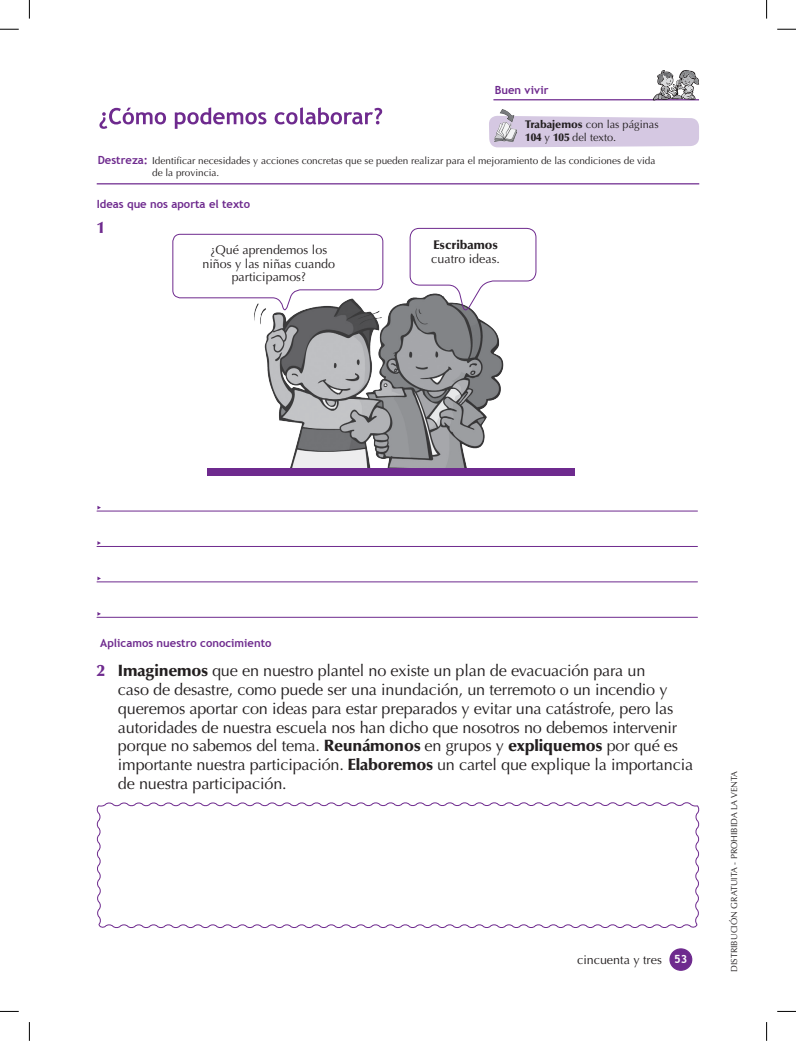
<style>
.page{position:relative;width:796px;height:1041px;background:#fff}
.page>*{position:absolute;margin:0;border:0;box-sizing:border-box;transform-origin:0 0}
.t1{font:16.25px/18.8px "Optima LT Std";letter-spacing:-.01em;color:#231f20}
.t2{font:900 16.25px "Optima LT Std";color:#6e2a8e}
.t3{font:12.5px/13.8px "Optima LT Std";color:#231f20;text-align:center}
.t4{font:900 12.5px "Optima LT Std";color:#231f20}
.t5{font:700 11.25px "Trebuchet MS";color:#6e2a8e}
.t6{font:11px/13px "Optima LT Std";color:#231f20}
.t7{font:10px/12.5px "Optima LT Std";color:#231f20}
.t8{font:8.75px "Optima LT Std";color:#231f20}
.s1{font-weight:900}
.s2{font-family:"Trebuchet MS";font-weight:700;font-size:11.25px;color:#6e2a8e}
.s3{font-weight:900;color:#6e2a8e}
.s4{font-family:"Trebuchet MS";font-weight:700;font-size:11.25px;color:#fff}
</style>
<div class="page">
<div style="left:670px;top:948px;width:22px;height:22px;background:#6e2a8e;border-radius:50%"></div>
<div style="left:669px;top:948px;width:23px;height:22px;border:1px solid #6e2a8e;border-radius:50%"></div>
<hr style="left:493px;top:99px;width:206px;height:1px;background:#6e2a8e">
<svg style="left:489px;top:116px;width:210px;height:31px;background:#d7cbe3"></svg>
<img style="left:492px;top:109px;width:26px;height:34px">
<svg style="left:99px;top:107px;width:283px;height:22px"></svg>
<hr style="left:97px;top:183px;width:602px;height:1px;background:#6e2a8e">
<hr style="left:97px;top:510px;width:600px;height:1px;background:#6e2a8e">
<hr style="left:97px;top:581px;width:600px;height:1px;background:#6e2a8e">
<hr style="left:97px;top:546px;width:600px;height:1px;background:#6e2a8e">
<svg style="left:97px;top:541px;width:4px;height:4px"></svg>
<hr style="left:97px;top:617px;width:600px;height:1px;background:#6e2a8e">
<img style="left:241px;top:280px;width:268px;height:196px">
<svg style="left:172px;top:234px;width:211px;height:80px"></svg>
<svg style="left:409px;top:228px;width:127px;height:86px"></svg>
<svg style="left:96px;top:802px;width:604px;height:126px"></svg>
<div style="left:207px;top:468px;width:368px;height:7px;background:#6e2a8e"></div>
<svg style="left:653px;top:70px;width:46px;height:31px"></svg>
<svg style="left:777px;top:28px;width:19px;height:2px"></svg>
<svg style="left:777px;top:1010px;width:19px;height:2px"></svg>
<svg style="left:0;top:0;width:30px;height:30px"></svg>
<svg style="left:0;top:1010px;width:30px;height:30px"></svg>
<svg style="left:766px;top:0;width:2px;height:19px"></svg>
<svg style="left:766px;top:1022px;width:2px;height:18px"></svg>
<p class="t5" style="left:495px;top:83px;width:55px">Buen vivir</p>
<p class="t6" style="left:525px;top:118px;width:135px"><span class="s1">Trabajemos</span> con las páginas<br><span class="s1">104</span> y <span class="s1">105</span> del texto.</p>
<p class="t7" style="left:152px;top:154px;width:505px;text-indent:-54px"><span class="s2">Destreza:</span> Identificar necesidades y acciones concretas que se pueden realizar para el mejoramiento de las condiciones de vida de la provincia.</p>
<p class="t5" style="left:97px;top:197px;width:155px">Ideas que nos aporta el texto</p>
<p class="t2" style="left:97px;top:218px;width:10px">1</p>
<p class="t3" style="left:202px;top:243px;width:134px">¿Qué aprendemos los niños y las niñas cuando participamos?</p>
<p class="t4" style="left:433px;top:238px;width:66px">Escribamos</p>
<p class="t3" style="left:431px;top:252px;width:70px">cuatro ideas.</p>
<p class="t5" style="left:100px;top:636px;width:173px">Aplicamos nuestro conocimiento</p>
<p class="t1" style="left:118px;top:661px;width:576px;text-indent:-21px"><span class="s3">2</span> <span class="s1">Imaginemos</span> que en nuestro plantel no existe un plan de evacuación para un<br>caso de desastre, como puede ser una inundación, un terremoto o un incendio y queremos aportar con ideas para estar preparados y evitar una catástrofe, pero las autoridades de nuestra escuela nos han dicho que nosotros no debemos intervenir porque no sabemos del tema. <span class="s1">Reunámonos</span> en grupos y <span class="s1">expliquemos</span> por qué es importante nuestra participación. <span class="s1">Elaboremos</span> un cartel que explique la importancia de nuestra participación.</p>
<p class="t3" style="left:577px;top:952px;width:112px">cincuenta y tres <span class="s4">53</span></p>
<p class="t8" style="left:729px;top:971px;width:202px;rotate:-90deg">DISTRIBUCIÓN GRATUITA - PROHIBIDA LA VENTA</p>
</div>
